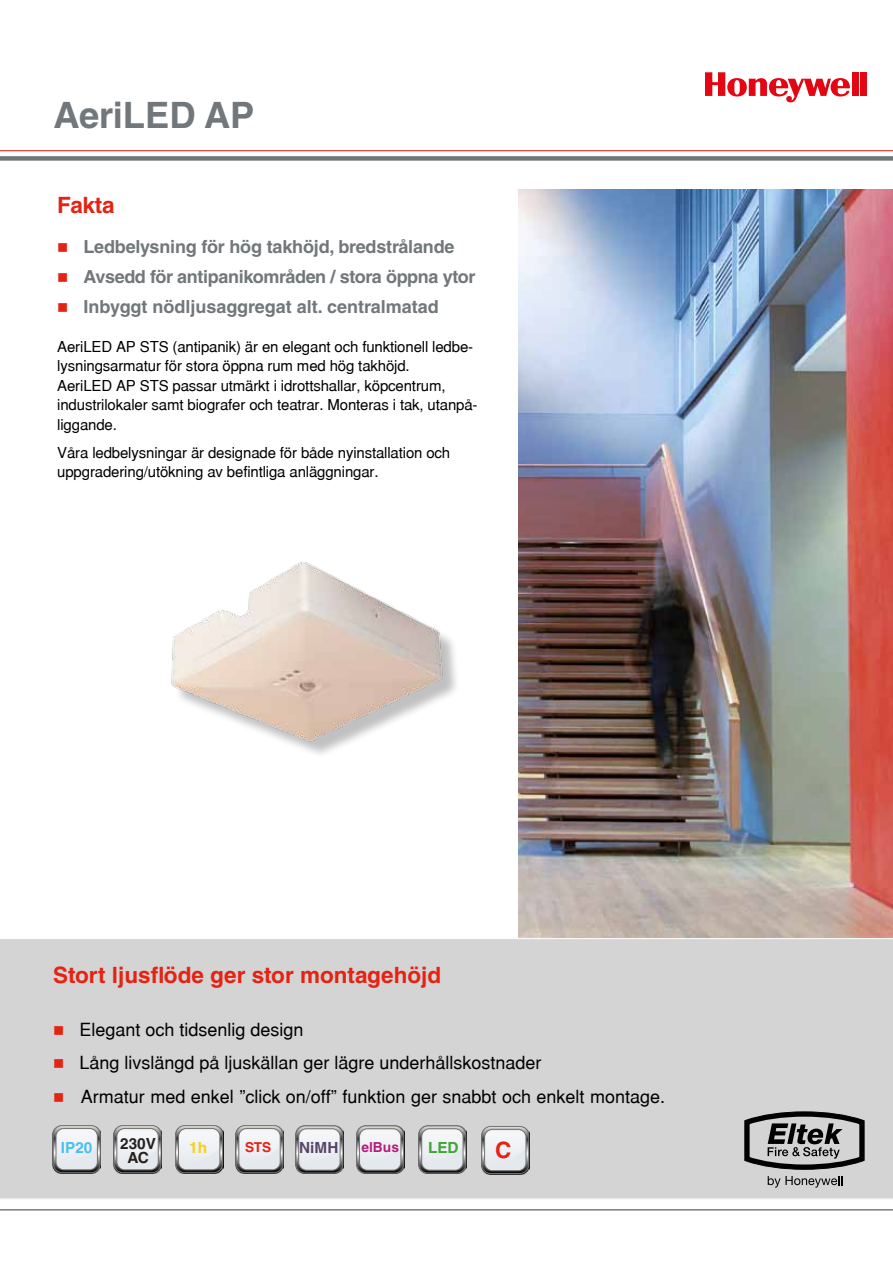
<style>
.page{position:relative;width:893px;height:1263px;background:#fff}
.page>*{position:absolute;margin:0;border:0;box-sizing:border-box;transform-origin:0 0}
.t1{font:700 36.3px "Helvetica LT Std";color:#71777a}
.t2{font:700 22.5px "Helvetica LT Std";color:#e42313}
.t3{font:18px "Helvetic";color:#000}
.t4{font:700 18px "Helvetica LT Std";letter-spacing:-.01em;color:#71777a}
.t5{font:700 15.3px/14.9px "Helvetica LT Std";color:#26201f;text-align:center}
.t6{font:700 15.3px "Helvetica LT Std";color:#47c1f1}
.t7{font:700 15.3px "Helvetica LT Std";color:#58446a}
.t8{font:700 15.3px "Helvetica LT Std";color:#3fa535}
.t9{font:700 15.3px "Helvetica LT Std";color:#f9cf18}
.t10{font:15px/19.5px "Helvetic";letter-spacing:-.01em;color:#000}
.t11{font:700 13.8px "Helvetica LT Std";color:#b51d7b}
.t12{font:700 13.65px "Helvetica LT Std";color:#e42313}
.s1{color:#e42313}
</style>
<div class="page">
<hr style="left:0;top:150px;width:893px;height:1px;background:#e42313">
<div style="left:0;top:156px;width:893px;height:5px;background:#71777a"></div>
<div style="left:852px;top:72px;width:6px;height:24px;background:#e30613"></div>
<div style="left:860px;top:72px;width:7px;height:24px;background:#e30613"></div>
<svg style="left:705px;top:72px;width:145px;height:30px"></svg>
<div style="left:0;top:939px;width:893px;height:260px;background:#d4d4d4"></div>
<svg style="left:744px;top:1111px;width:120px;height:59px;background:#848484"></svg>
<svg style="left:768px;top:1176px;width:74px;height:11px"></svg>
<hr style="left:0;top:1209px;width:893px;height:1px;background:#71777a">
<hr style="left:776px;top:1056px;width:41px;height:1px;background:#d4d4d4">
<svg style="left:114px;top:1125px;width:47px;height:48px"></svg>
<img style="left:175px;top:1173px;width:48px;height:1px">
<img style="left:175px;top:1125px;width:1px;height:48px">
<svg style="left:176px;top:1125px;width:47px;height:48px"></svg>
<svg style="left:236px;top:1125px;width:47px;height:48px"></svg>
<img style="left:295px;top:1125px;width:48px;height:1px">
<img style="left:295px;top:1126px;width:48px;height:48px">
<svg style="left:296px;top:1126px;width:47px;height:47px"></svg>
<img style="left:356px;top:1126px;width:48px;height:48px">
<svg style="left:357px;top:1126px;width:47px;height:47px"></svg>
<img style="left:418px;top:1126px;width:48px;height:48px">
<svg style="left:419px;top:1126px;width:47px;height:47px"></svg>
<img style="left:100px;top:1125px;width:1px;height:48px">
<svg style="left:53px;top:1125px;width:47px;height:48px"></svg>
<div style="left:174px;top:565px;width:286px;height:193px;background:#000;opacity:.25"></div>
<img style="left:171px;top:562px;width:275px;height:188px">
<img style="left:519px;top:190px;width:374px;height:747px">
<img style="left:481px;top:1126px;width:48px;height:48px">
<svg style="left:482px;top:1126px;width:47px;height:47px"></svg>
<h1 class="t1" style="left:54px;top:93px;width:202px">AeriLED AP</h1>
<h2 class="t2" style="left:57px;top:191px;width:59px">Fakta</h2>
<p class="t4" style="left:57px;top:235px;width:399px"><span class="s1">■</span> Ledbelysning för hög takhöjd, bredstrålande</p>
<p class="t4" style="left:57px;top:265px;width:420px"><span class="s1">■</span> Avsedd för antipanikområden / stora öppna ytor</p>
<p class="t4" style="left:57px;top:295px;width:383px"><span class="s1">■</span> Inbyggt nödljusaggregat alt. centralmatad</p>
<p class="t10" style="left:57px;top:337px;width:422px">AeriLED AP STS (antipanik) är en elegant och funktionell ledbe&shy;lysningsarmatur för stora öppna rum med hög takhöjd.<br>AeriLED AP STS passar utmärkt i idrottshallar, köpcentrum, industrilokaler samt biografer och teatrar. Monteras i tak, utanpå&shy;liggande.</p>
<p class="t10" style="left:57px;top:443px;width:395px">Våra ledbelysningar är designade för både nyinstallation och uppgradering/utökning av befintliga anläggningar.</p>
<h2 class="t2" style="left:53px;top:961px;width:390px">Stort ljusflöde ger stor montagehöjd</h2>
<p class="t3" style="left:53px;top:1019px;width:252px"><span class="s1">■</span> Elegant och tidsenlig design</p>
<p class="t3" style="left:53px;top:1052px;width:490px"><span class="s1">■</span> Lång livslängd på ljuskällan ger lägre underhållskostnader</p>
<p class="t3" style="left:53px;top:1085px;width:613px"><span class="s1">■</span> Armatur med enkel ”click on/off” funktion ger snabbt och enkelt montage.</p>
<p class="t5" style="left:120px;top:1135px;width:37px">230V<br>AC</p>
<p class="t6" style="left:61px;top:1138px;width:33px">IP20</p>
<p class="t9" style="left:189px;top:1138px;width:19px">1h</p>
<p class="t12" style="left:245px;top:1139px;width:28px">STS</p>
<p class="t7" style="left:299px;top:1138px;width:41px">NiMH</p>
<p class="t11" style="left:361px;top:1139px;width:39px">elBus</p>
<p class="t8" style="left:428px;top:1138px;width:32px">LED</p>
<h2 class="t2" style="left:495px;top:1137px;width:18px">C</h2>
</div>
